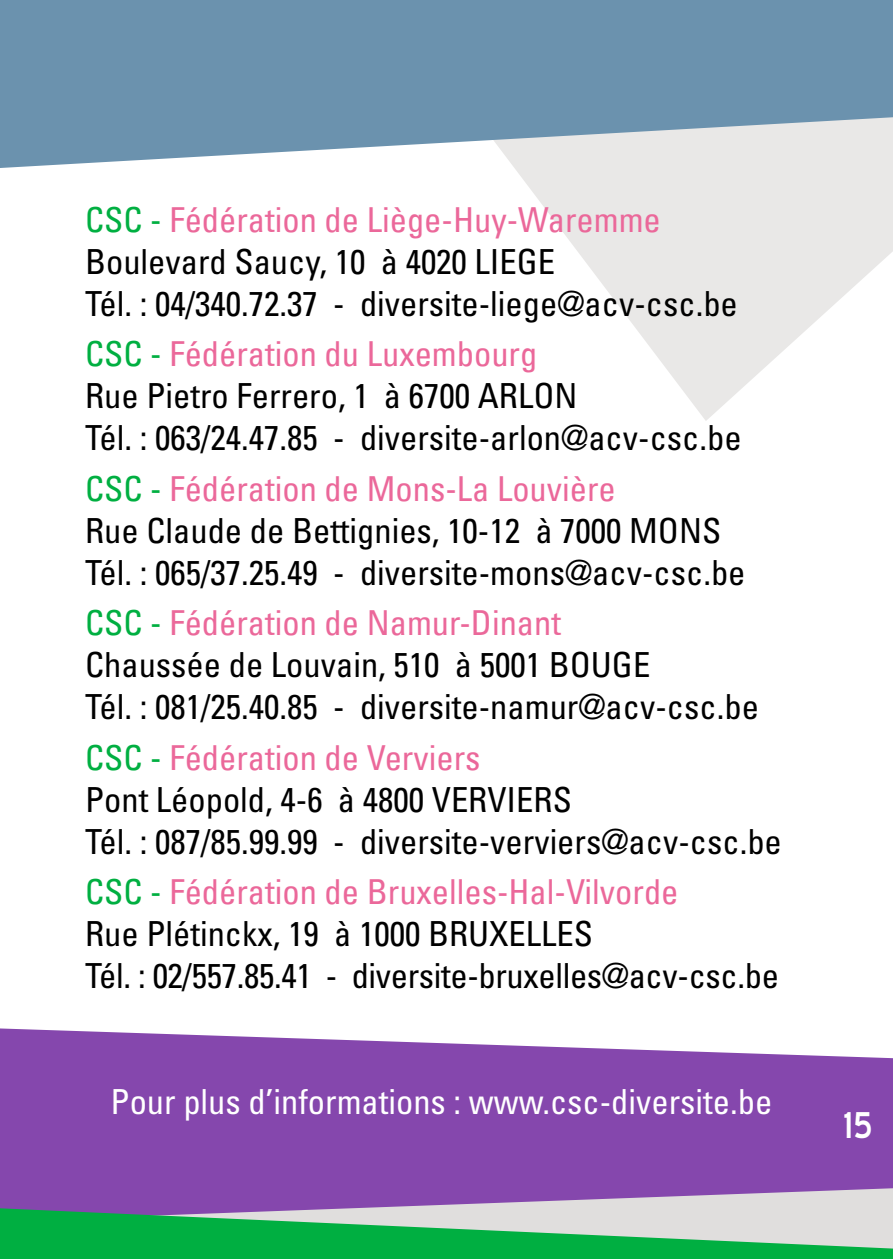
<style>
.page{position:relative;width:893px;height:1259px;background:#fff}
.page>*{position:absolute;margin:0;border:0;box-sizing:border-box;transform-origin:0 0}
.t1{font:36px "Blue Highway";color:#fff}
.t2{font:condensed 34.5px/42px "Univers LT Std";color:#000}
.t3{font:condensed 34.5px "Univers LT";color:#eb689a}
.t4{font:condensed 34.5px "Univers LT Std";color:#fff}
.s1{color:#00af41}
</style>
<div class="page">
<svg style="left:0;top:1028px;width:893px;height:137px;background:#925bb6"></svg>
<svg style="left:0;top:1165px;width:893px;height:94px;background:#719096"></svg>
<svg style="left:515px;top:168px;width:378px;height:253px;fill:#e9e8e7"></svg>
<svg style="left:0;top:0;width:893px;height:168px;background:#7fa0b7"></svg>
<p class="t3" style="left:85px;top:197px;width:577px"><span class="s1">CSC -</span> Fédération de Liège-Huy-Waremme</p>
<p class="t2" style="left:85px;top:240px;width:654px">Boulevard Saucy, 10 à 4020 LIEGE<br>Tél. : 04/340.72.37 - diversite-liege@acv-csc.be</p>
<p class="t3" style="left:85px;top:332px;width:454px"><span class="s1">CSC -</span> Fédération du Luxembourg</p>
<p class="t2" style="left:85px;top:374px;width:658px">Rue Pietro Ferrero, 1 à 6700 ARLON<br>Tél. : 063/24.47.85 - diversite-arlon@acv-csc.be</p>
<p class="t3" style="left:85px;top:466px;width:532px"><span class="s1">CSC -</span> Fédération de Mons-La Louvière</p>
<p class="t2" style="left:85px;top:509px;width:662px">Rue Claude de Bettignies, 10-12 à 7000 MONS<br>Tél. : 065/37.25.49 - diversite-mons@acv-csc.be</p>
<p class="t3" style="left:85px;top:601px;width:477px"><span class="s1">CSC -</span> Fédération de Namur-Dinant</p>
<p class="t2" style="left:85px;top:643px;width:675px">Chaussée de Louvain, 510 à 5001 BOUGE<br>Tél. : 081/25.40.85 - diversite-namur@acv-csc.be</p>
<p class="t3" style="left:85px;top:735px;width:397px"><span class="s1">CSC -</span> Fédération de Verviers</p>
<p class="t2" style="left:85px;top:778px;width:698px">Pont Léopold, 4-6 à 4800 VERVIERS<br>Tél. : 087/85.99.99 - diversite-verviers@acv-csc.be</p>
<p class="t3" style="left:85px;top:870px;width:595px"><span class="s1">CSC -</span> Fédération de Bruxelles-Hal-Vilvorde</p>
<p class="t2" style="left:85px;top:912px;width:695px">Rue Plétinckx, 19 à 1000 BRUXELLES<br>Tél. : 02/557.85.41 - diversite-bruxelles@acv-csc.be</p>
<p class="t4" style="left:111px;top:1080px;width:663px">Pour plus d’informations : www.csc-diversite.be</p>
<p class="t1" style="left:843px;top:1103px;width:31px">15</p>
</div>
